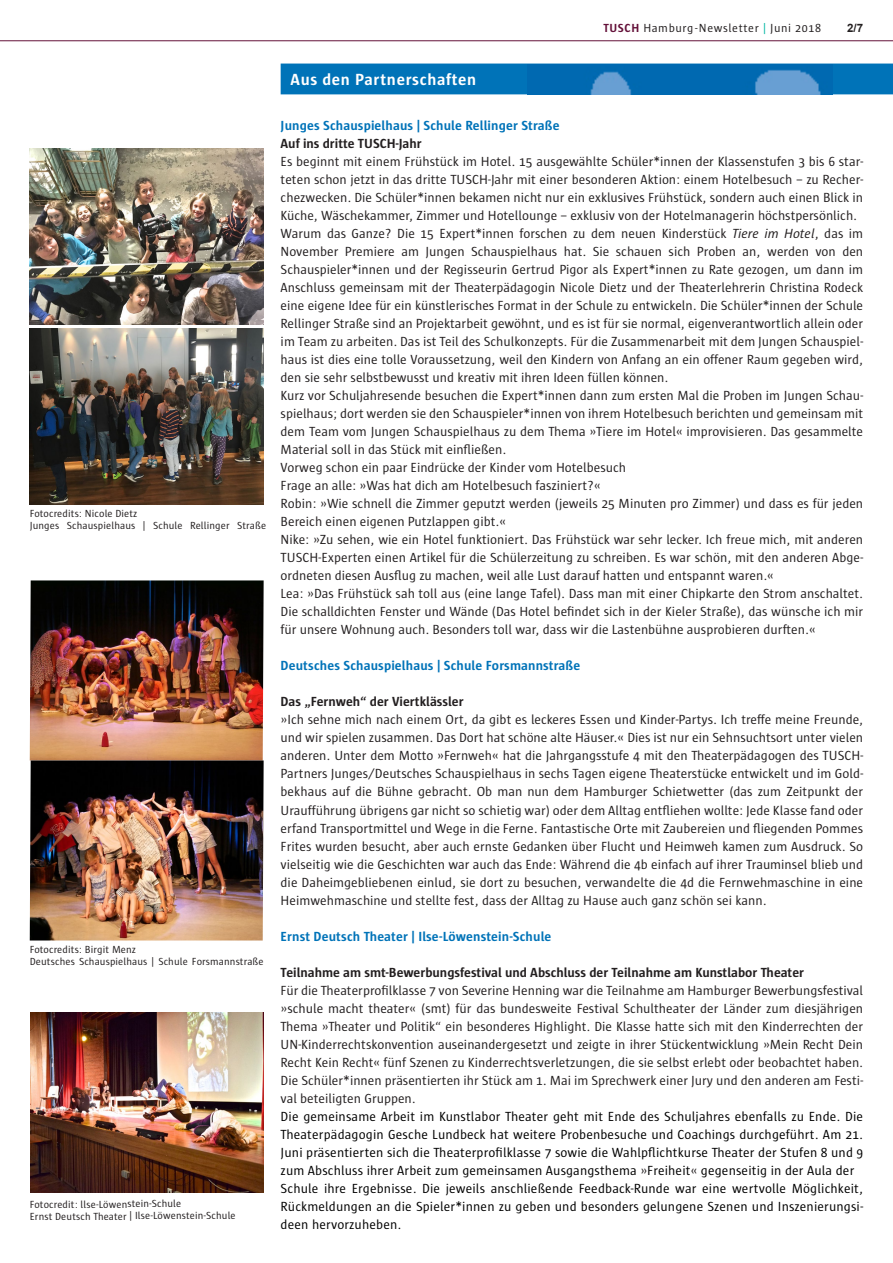
<style>
.page{position:relative;width:893px;height:1263px;background:#fff}
.page>*{position:absolute;margin:0;border:0;box-sizing:border-box;transform-origin:0 0}
.fliesstext{font:700 16.5px "Sun";letter-spacing:.04em;color:#fff}
.fliesstext-2{font:13.5px/18px "Sun";color:#231f20;text-align:justify}
.fliesstext-3{font:13.5px/18px "Sun";letter-spacing:.01em;color:#000;text-align:justify}
.fliesstext-4{font:700 13.5px "Sun";letter-spacing:.01em;color:#0073b8}
.fliesstext-5{font:700 13.5px "Sun";color:#231f20}
.fliesstext-6{font:12px "Sun";letter-spacing:.05em;color:#231f20}
.fliesstext-7{font:700 11.55px "Arial";color:#231f20}
.t1{font:10.5px "Sun";letter-spacing:.01em;color:#231f20}
.s1{font-weight:700;color:#641139}
.s2{color:#00b6a4}
.s3{font-style:italic}
.s4{color:#231f20}
</style>
<div class="page">
<hr style="left:0;top:40px;width:893px;height:1px;background:#641139">
<img style="left:30px;top:580px;width:234px;height:360px">
<div style="left:281px;top:64px;width:611px;height:30px;background:#0073b8"></div>
<img style="left:30px;top:148px;width:234px;height:176px">
<img style="left:586px;top:66px;width:244px;height:28px">
<img style="left:30px;top:328px;width:234px;height:176px">
<img style="left:30px;top:1012px;width:234px;height:180px">
<p class="fliesstext-6" style="left:603px;top:22px;width:219px"><span class="s1">TUSCH</span> Hamburg-Newsletter <span class="s2">|</span> Juni 2018</p>
<p class="fliesstext-7" style="left:847px;top:20px;width:18px">2/7</p>
<p class="t1" style="left:30px;top:508px;width:109px">Fotocredits: Nicole Dietz</p>
<p class="t1" style="left:30px;top:520px;width:238px">Junges Schauspielhaus | Schule Rellinger Straße</p>
<p class="t1" style="left:30px;top:944px;width:108px">Fotocredits: Birgit Menz</p>
<p class="t1" style="left:30px;top:956px;width:235px">Deutsches Schauspielhaus | Schule Forsmannstraße</p>
<p class="t1" style="left:30px;top:1200px;width:153px;rotate:-1deg">Fotocredit: llse-Löwenstein-Schule</p>
<p class="t1" style="left:30px;top:1212px;width:207px;rotate:-1deg">Ernst Deutsch Theater | Ilse-Löwenstein-Schule</p>
<p class="fliesstext" style="left:291px;top:71px;width:187px">Aus den Partnerschaften</p>
<p class="fliesstext-4" style="left:281px;top:118px;width:280px">Junges Schauspielhaus | Schule Rellinger Straße</p>
<p class="fliesstext-5" style="left:281px;top:136px;width:143px">Auf ins dritte TUSCH-Jahr</p>
<p class="fliesstext-2" style="left:281px;top:153px;width:584px">Es beginnt mit einem Frühstück im Hotel. 15 ausgewählte Schüler*innen der Klassenstufen 3 bis 6 star&shy;teten schon jetzt in das dritte TUSCH-Jahr mit einer besonderen Aktion: einem Hotelbesuch – zu Recher&shy;chezwecken. Die Schüler*innen bekamen nicht nur ein exklusives Frühstück, sondern auch einen Blick in Küche, Wäschekammer, Zimmer und Hotellounge – exklusiv von der Hotelmanagerin höchstpersönlich.</p>
<p class="fliesstext-2" style="left:281px;top:225px;width:584px">Warum das Ganze? Die 15 Expert*innen forschen zu dem neuen Kinderstück <span class="s3">Tiere im Hotel</span>, das im November Premiere am Jungen Schauspielhaus hat. Sie schauen sich Proben an, werden von den Schauspieler*innen und der Regisseurin Gertrud Pigor als Expert*innen zu Rate gezogen, um dann im Anschluss gemeinsam mit der Theaterpädagogin Nicole Dietz und der Theaterlehrerin Christina Rodeck eine eigene Idee für ein künstlerisches Format in der Schule zu entwickeln. Die Schüler*innen der Schule Rellinger Straße sind an Projektarbeit gewöhnt, und es ist für sie normal, eigenverantwortlich allein oder im Team zu arbeiten. Das ist Teil des Schulkonzepts. Für die Zusammenarbeit mit dem Jungen Schauspiel&shy;haus ist dies eine tolle Voraussetzung, weil den Kindern von Anfang an ein offener Raum gegeben wird, den sie sehr selbstbewusst und kreativ mit ihren Ideen füllen können.</p>
<p class="fliesstext-2" style="left:281px;top:387px;width:584px">Kurz vor Schuljahresende besuchen die Expert*innen dann zum ersten Mal die Proben im Jungen Schau&shy;spielhaus; dort werden sie den Schauspieler*innen von ihrem Hotelbesuch berichten und gemeinsam mit dem Team vom Jungen Schauspielhaus zu dem Thema »Tiere im Hotel« improvisieren. Das gesammelte Material soll in das Stück mit einfließen.</p>
<p class="fliesstext-2" style="left:281px;top:459px;width:347px">Vorweg schon ein paar Eindrücke der Kinder vom Hotelbesuch</p>
<p class="fliesstext-2" style="left:281px;top:477px;width:322px">Frage an alle: »Was hat dich am Hotelbesuch fasziniert?«</p>
<p class="fliesstext-2" style="left:281px;top:495px;width:584px">Robin: »Wie schnell die Zimmer geputzt werden (jeweils 25 Minuten pro Zimmer) und dass es für jeden<br>Bereich einen eigenen Putzlappen gibt.«</p>
<p class="fliesstext-2" style="left:281px;top:531px;width:584px">Nike: »Zu sehen, wie ein Hotel funktioniert. Das Frühstück war sehr lecker. Ich freue mich, mit anderen TUSCH-Experten einen Artikel für die Schülerzeitung zu schreiben. Es war schön, mit den anderen Abge&shy;ordneten diesen Ausflug zu machen, weil alle Lust darauf hatten und entspannt waren.«</p>
<p class="fliesstext-2" style="left:281px;top:585px;width:584px">Lea: »Das Frühstück sah toll aus (eine lange Tafel). Dass man mit einer Chipkarte den Strom anschaltet.<br>Die schalldichten Fenster und Wände (Das Hotel befindet sich in der Kieler Straße), das wünsche ich mir für unsere Wohnung auch. Besonders toll war, dass wir die Lastenbühne ausprobieren durften.«</p>
<p class="fliesstext-4" style="left:281px;top:658px;width:301px">Deutsches Schauspielhaus | Schule Forsmannstraße</p>
<p class="fliesstext-5" style="left:281px;top:694px;width:184px">Das „Fernweh“ der Viertklässler</p>
<p class="fliesstext-2" style="left:281px;top:711px;width:584px">»Ich sehne mich nach einem Ort, da gibt es leckeres Essen und Kinder-Partys. Ich treffe meine Freunde, und wir spielen zusammen. Das Dort hat schöne alte Häuser.« Dies ist nur ein Sehnsuchtsort unter vielen anderen. Unter dem Motto »Fernweh« hat die Jahrgangsstufe 4 mit den Theaterpädagogen des TUSCH-Partners Junges/Deutsches Schauspielhaus in sechs Tagen eigene Theaterstücke entwickelt und im Gold&shy;bekhaus auf die Bühne gebracht. Ob man nun dem Hamburger Schietwetter (das zum Zeitpunkt der Uraufführung übrigens gar nicht so schietig war) oder dem Alltag entfliehen wollte: Jede Klasse fand oder erfand Transportmittel und Wege in die Ferne. Fantastische Orte mit Zaubereien und fliegenden Pommes Frites wurden besucht, aber auch ernste Gedanken über Flucht und Heimweh kamen zum Ausdruck. So vielseitig wie die Geschichten war auch das Ende: Während die 4b einfach auf ihrer Trauminsel blieb und die Daheimgebliebenen einlud, sie dort zu besuchen, verwandelte die 4d die Fernwehmaschine in eine Heimwehmaschine und stellte fest, dass der Alltag zu Hause auch ganz schön sei kann.</p>
<p class="fliesstext-4" style="left:281px;top:928px;width:272px">Ernst Deutsch Theater | Ilse-Löwenstein-Schule</p>
<p class="fliesstext-5" style="left:281px;top:964px;width:525px">Teilnahme am smt-Bewerbungsfestival und Abschluss der Teilnahme am Kunstlabor Theater</p>
<p class="fliesstext-2" style="left:281px;top:981px;width:584px">Für die Theaterprofilklasse 7 von Severine Henning war die Teilnahme am Hamburger Bewerbungsfestival »schule macht theater« (smt) für das bundesweite Festival Schultheater der Länder zum diesjährigen Thema »Theater und Politik“ ein besonderes Highlight. Die Klasse hatte sich mit den Kinderrechten der UN-Kinderrechtskonvention auseinandergesetzt und zeigte in ihrer Stückentwicklung »Mein Recht Dein Recht Kein Recht« fünf Szenen zu Kinderrechtsverletzungen, die sie selbst erlebt oder beobachtet haben.<br>Die Schüler*innen präsentierten ihr Stück am 1. Mai im Sprechwerk einer Jury und den anderen am Festi&shy;val beteiligten Gruppen.</p>
<p class="fliesstext-3" style="left:281px;top:1107px;width:584px">Die gemeinsame Arbeit im Kunstlabor Theater geht mit Ende des Schuljahres ebenfalls zu Ende. Die Theaterpädagogin Gesche Lundbeck hat weitere Probenbesuche und Coachings durchgeführt. Am 21.<br>Juni präsentierten sich die Theaterprofilklasse 7 sowie die Wahlpflichtkurse Theater der Stufen 8 und 9 zum Abschluss ihrer Arbeit zum gemeinsamen Ausgangsthema <span class="s4">»</span>Freiheit<span class="s4">«</span> gegenseitig in der Aula der</p>
<p class="fliesstext-3" style="left:281px;top:1179px;width:584px">Schule ihre Ergebnisse. Die jeweils anschließende Feedback-Runde war eine wertvolle Möglichkeit,</p>
<p class="fliesstext-3" style="left:281px;top:1197px;width:584px">Rückmeldungen an die Spieler*innen zu geben und besonders gelungene Szenen und Inszenierungsi&shy;deen hervorzuheben.</p>
</div>
